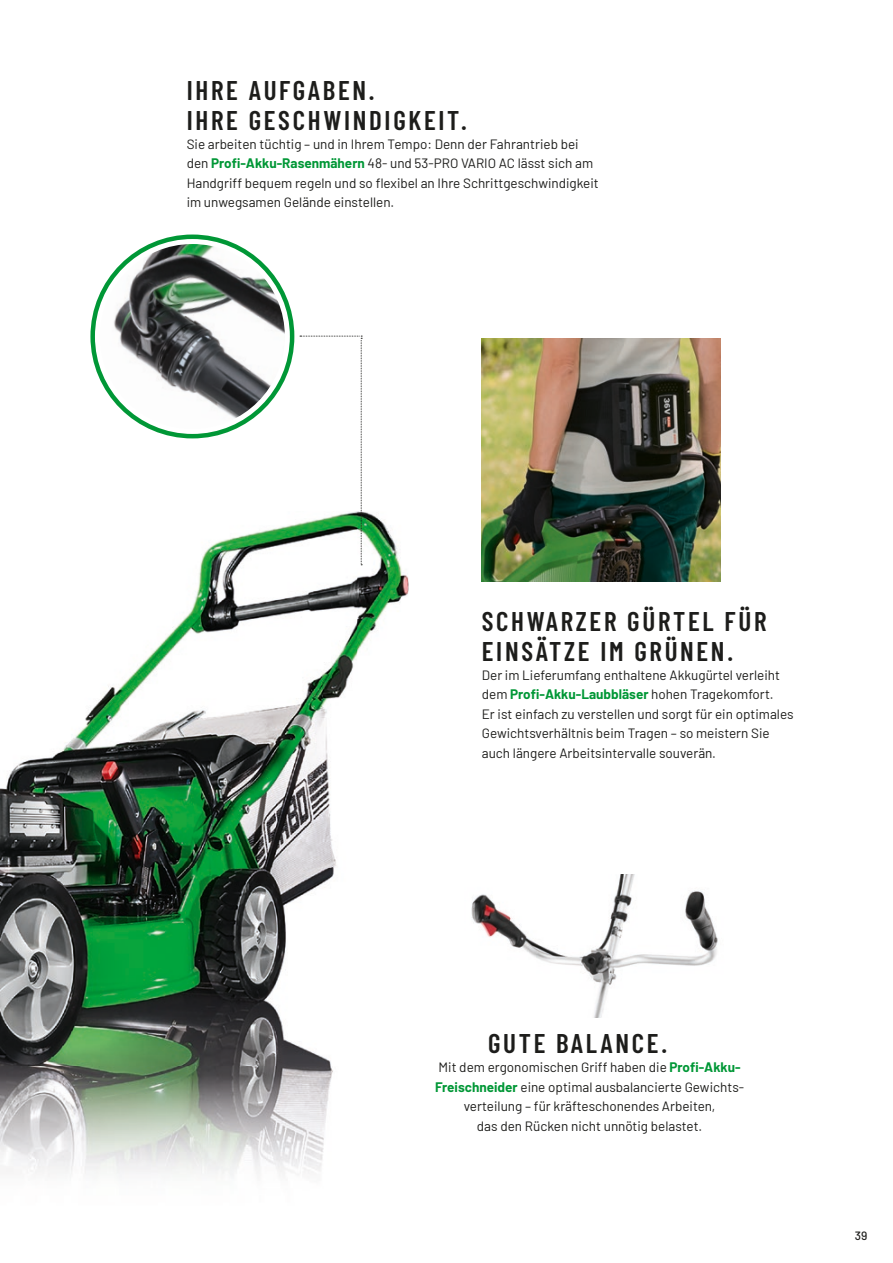
<style>
.page{position:relative;width:893px;height:1263px;background:#fff}
.page>*{position:absolute;margin:0;border:0;box-sizing:border-box;transform-origin:0 0}
.t1{font:600 27px/30px "Barlow Condensed";letter-spacing:.1em;color:#1d1d1b}
.t2{font:13.5px/19.5px "Barlow";color:#1d1d1b}
.t3{font:500 12px "Barlow";color:#1d1d1b}
.s1{font-weight:700;color:#009736}
</style>
<div class="page">
<img style="left:0;top:523px;width:357px;height:543px">
<img style="left:357px;top:512px;width:51px;height:142px">
<img style="left:0;top:1066px;width:333px;height:110px">
<img style="left:482px;top:339px;width:238px;height:243px">
<img style="left:471px;top:875px;width:247px;height:142px">
<img style="left:98px;top:242px;width:189px;height:189px;border-radius:95px">
<div style="left:95px;top:239px;width:194px;height:194px;border:4px solid #fff;border-radius:50%"></div>
<svg style="left:300px;top:336px;width:62px;height:229px"></svg>
<div style="left:90px;top:234px;width:204px;height:204px;border:4px solid #009736;border-radius:50%"></div>
<h1 class="t1" style="left:187px;top:73px;width:282px">IHRE AUFGABEN.<br>IHRE GESCHWINDIGKEIT.</h1>
<p class="t2" style="left:187px;top:133px;width:414px">Sie arbeiten tüchtig – und in Ihrem Tempo: Denn der Fahrantrieb bei den <span class="s1">Profi-Akku-Rasenmähern</span> 48- und 53-PRO VARIO AC lässt sich am Handgriff bequem regeln und so flexibel an Ihre Schrittgeschwindigkeit im unwegsamen Gelände einstellen.</p>
<h1 class="t1" style="left:482px;top:605px;width:286px">SCHWARZER GÜRTEL FÜR<br>EINSÄTZE IM GRÜNEN.</h1>
<p class="t2" style="left:482px;top:664px;width:313px">Der im Lieferumfang enthaltene Akkugürtel verleiht dem <span class="s1">Profi-Akku-Laubbläser</span> hohen Tragekomfort.<br>Er ist einfach zu verstellen und sorgt für ein optimales Gewichtsverhältnis beim Tragen – so meistern Sie auch längere Arbeitsintervalle souverän.</p>
<h1 class="t1" style="left:488px;top:1026px;width:181px">GUTE BALANCE.</h1>
<p class="t2" style="left:435px;top:1057px;width:311px;text-align:center">Mit dem ergonomischen Griff haben die <span class="s1">Profi-Akku-Freischneider</span> eine optimal ausbalancierte Gewichts&shy;verteilung – für kräfteschonendes Arbeiten,<br>das den Rücken nicht unnötig belastet.</p>
<p class="t3" style="left:855px;top:1227px;width:14px">39</p>
</div>
